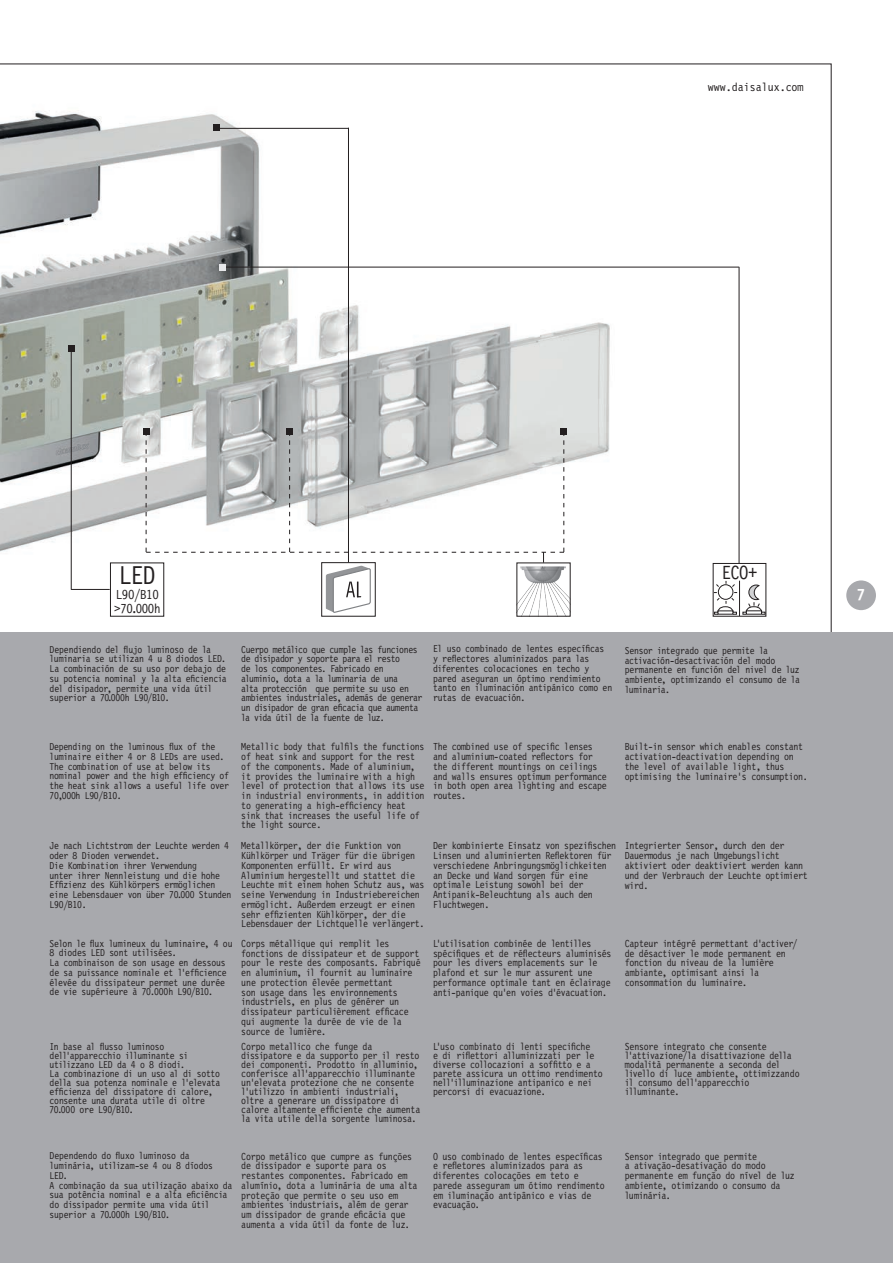
<style>
.page{position:relative;width:893px;height:1263px;background:#fff}
.page>*{position:absolute;margin:0;border:0;box-sizing:border-box;transform-origin:0 0}
.t1{font:26.55px "Letter Gothic 12 Pitch BT";color:#231f20;scale:.95 1}
.t2{font:19.65px "Letter Gothic 12 Pitch BT";color:#231f20;scale:.95 1}
.CENTRAL_TEV_ACCESORI{font:16.5px "Letter Gothic 12 Pitch Bold BT";color:#fff}
.t3{font:13.5px "Letter Gothic 12 Pitch BT";letter-spacing:-.03em;color:#231f20;scale:.96 1}
.definitivo__rotulos{font:12px "Letter Gothic 12 Pitch BT";color:#231f20}
.t4{font:10.5px/9.8px "Letter Gothic 12 Pitch BT";letter-spacing:-.03em;color:#231f20;scale:.95 1}
.t5{font:10.35px/9.8px "Letter Gothic 12 Pitch BT";letter-spacing:-.03em;color:#231f20;scale:.95 1}
</style>
<div class="page">
<svg style="left:0;top:64px;width:831px;height:568px"></svg>
<div style="left:0;top:632px;width:893px;height:631px;background:#a8a9ad"></div>
<div style="left:846px;top:580px;width:30px;height:30px;background:#a8a9ad;border-radius:50%"></div>
<img style="left:0;top:70px;width:633px;height:503px">
<hr style="left:71px;top:352px;width:1px;height:238px;background:#231f20">
<div style="left:213px;top:125px;width:7px;height:6px;background:#231f20"></div>
<hr style="left:71px;top:589px;width:39px;height:1px;background:#231f20">
<hr style="left:739px;top:267px;width:1px;height:296px;background:#231f20">
<hr style="left:225px;top:267px;width:514px;height:1px;background:#231f20">
<svg style="left:715px;top:581px;width:22px;height:32px"></svg>
<div style="left:743px;top:612px;width:22px;height:2px;border:1px solid #231f20"></div>
<svg style="left:746px;top:584px;width:16px;height:29px"></svg>
<hr style="left:739px;top:581px;width:1px;height:35px;background:#231f20">
<div style="left:713px;top:563px;width:53px;height:53px;border:1px solid #231f20"></div>
<img style="left:519px;top:565px;width:49px;height:49px">
<hr style="left:348px;top:128px;width:1px;height:434px;background:#231f20">
<svg style="left:143px;top:429px;width:424px;height:184px"></svg>
<hr style="left:219px;top:128px;width:130px;height:1px;background:#231f20">
<div style="left:68px;top:345px;width:6px;height:7px;background:#231f20"></div>
<div style="left:110px;top:563px;width:54px;height:53px;background:#fff"></div>
<div style="left:110px;top:563px;width:54px;height:53px;border:1px solid #231f20"></div>
<svg style="left:220px;top:264px;width:6px;height:6px"></svg>
<p class="definitivo__rotulos" style="left:708px;top:80px;width:97px">www.daisalux.com</p>
<p class="t1" style="left:119px;top:560px;width:40px">LED</p>
<p class="t3" style="left:116px;top:587px;width:46px">L90/B10</p>
<p class="t3" style="left:114px;top:601px;width:50px">&gt;70.000h</p>
<p class="t2" style="left:722px;top:561px;width:39px">ECO+</p>
<p class="t5" style="left:50px;top:644px;width:187px">Dependiendo del flujo luminoso de la luminaria se utilizan 4 u 8 diodos LED.</p>
<p class="t5" style="left:50px;top:664px;width:188px">La combinación de su uso por debajo de su potencia nominal y la alta eficiencia del disipador, permite una vida útil superior a 70.000h L90/B10.</p>
<p class="t5" style="left:50px;top:742px;width:186px">Depending on the luminous flux of the luminaire either 4 or 8 LEDs are used.</p>
<p class="t5" style="left:50px;top:762px;width:190px">The combination of use at below its nominal power and the high efficiency of the heat sink allows a useful life over<br>70,000h L90/B10.</p>
<p class="t5" style="left:50px;top:841px;width:190px">Je nach Lichtstrom der Leuchte werden 4 oder 8 Dioden verwendet.</p>
<p class="t5" style="left:50px;top:861px;width:193px">Die Kombination ihrer Verwendung<br>unter ihrer Nennleistung und die hohe<br>Effizienz des Kühlkörpers ermöglichen eine Lebensdauer von über 70.000 Stunden<br>L90/B10.</p>
<p class="t5" style="left:50px;top:939px;width:194px">Selon le flux lumineux du luminaire, 4 ou<br>8 diodes LED sont utilisées.</p>
<p class="t5" style="left:50px;top:958px;width:188px">La combinaison de son usage en dessous de sa puissance nominale et l’efficience élevée du dissipateur permet une durée de vie supérieure à 70.000h L90/B10.</p>
<p class="t5" style="left:50px;top:1042px;width:148px;line-height:9px">In base al flusso luminoso dell’apparecchio illuminante si utilizzano LED da 4 o 8 diodi.</p>
<p class="t5" style="left:50px;top:1069px;width:181px;line-height:9px">La combinazione di un uso al di sotto della sua potenza nominale e l’elevata efficienza del dissipatore di calore, consente una durata utile di oltre 70.000 ore L90/B10.</p>
<p class="t5" style="left:241px;top:644px;width:192px">Cuerpo metálico que cumple las funciones de disipador y soporte para el resto<br>de los componentes. Fabricado en aluminio, dota a la luminaria de una<br>alta protección que permite su uso en ambientes industriales, además de generar un disipador de gran eficacia que aumenta la vida útil de la fuente de luz.</p>
<p class="t5" style="left:433px;top:644px;width:190px">El uso combinado de lentes específicas<br>y reflectores aluminizados para las diferentes colocaciones en techo y pared aseguran un óptimo rendimiento tanto en iluminación antipánico como en rutas de evacuación.</p>
<p class="t5" style="left:625px;top:646px;width:186px">Sensor integrado que permite la activación-desactivación del modo permanente en función del nivel de luz ambiente, optimizando el consumo de la luminaria.</p>
<p class="t4" style="left:241px;top:742px;width:194px">Metallic body that fulfils the functions of heat sink and support for the rest of the components. Made of aluminium, it provides the luminaire with a high level of protection that allows its use in industrial environments, in addition to generating a high-efficiency heat sink that increases the useful life of the light source.</p>
<p class="t4" style="left:433px;top:742px;width:184px">The combined use of specific lenses and aluminium-coated reflectors for the different mountings on ceilings and walls ensures optimum performance in both open area lighting and escape routes.</p>
<p class="t4" style="left:625px;top:742px;width:194px">Built-in sensor which enables constant activation-deactivation depending on the level of available light, thus optimising the luminaire’s consumption.</p>
<p class="t4" style="left:241px;top:841px;width:194px">Metallkörper, der die Funktion von Kühlkörper und Träger für die übrigen Komponenten erfüllt. Er wird aus Aluminium hergestellt und stattet die Leuchte mit einem hohen Schutz aus, was seine Verwendung in Industriebereichen ermöglicht. Außerdem erzeugt er einen sehr effizienten Kühlkörper, der die Lebensdauer der Lichtquelle verlängert.</p>
<p class="t4" style="left:433px;top:841px;width:194px">Der kombinierte Einsatz von spezifischen Linsen und aluminierten Reflektoren für verschiedene Anbringungsmöglichkeiten an Decke und Wand sorgen für eine optimale Leistung sowohl bei der Antipanik-Beleuchtung als auch den Fluchtwegen.</p>
<p class="t4" style="left:625px;top:841px;width:194px">Integrierter Sensor, durch den der<br>Dauermodus je nach Umgebungslicht aktiviert oder deaktiviert werden kann und der Verbrauch der Leuchte optimiert wird.</p>
<p class="t4" style="left:241px;top:939px;width:190px">Corps métallique qui remplit les fonctions de dissipateur et de support pour le reste des composants. Fabriqué en aluminium, il fournit au luminaire une protection élevée permettant<br>son usage dans les environnements industriels, en plus de générer un dissipateur particulièrement efficace qui augmente la durée de vie de la source de lumière.</p>
<p class="t4" style="left:433px;top:939px;width:189px">L’utilisation combinée de lentilles spécifiques et de réflecteurs aluminisés pour les divers emplacements sur le plafond et sur le mur assurent une performance optimale tant en éclairage anti-panique qu’en voies d’évacuation.</p>
<p class="t4" style="left:625px;top:939px;width:183px">Capteur intégré permettant d’activer/ de désactiver le mode permanent en fonction du niveau de la lumière ambiante, optimisant ainsi la consommation du luminaire.</p>
<p class="t4" style="left:241px;top:1042px;width:190px;line-height:9px">Corpo metallico che funge da dissipatore e da supporto per il resto dei componenti. Prodotto in alluminio, conferisce all’apparecchio illuminante un’elevata protezione che ne consente l’utilizzo in ambienti industriali, oltre a generare un dissipatore di calore altamente efficiente che aumenta la vita utile della sorgente luminosa.</p>
<p class="t4" style="left:433px;top:1042px;width:180px;line-height:9px">L’uso combinato di lenti specifiche<br>e di riflettori alluminizzati per le diverse collocazioni a soffitto e a parete assicura un ottimo rendimento nell’illuminazione antipanico e nei percorsi di evacuazione.</p>
<p class="t4" style="left:625px;top:1042px;width:186px;line-height:9px">Sensore integrato che consente l’attivazione/la disattivazione della modalità permanente a seconda del livello di luce ambiente, ottimizzando il consumo dell’apparecchio illuminante.</p>
<p class="t5" style="left:50px;top:1151px;width:174px">Dependendo do fluxo luminoso da luminária, utilizam-se 4 ou 8 díodos<br>LED.</p>
<p class="t5" style="left:50px;top:1180px;width:194px">A combinação da sua utilização abaixo da sua potência nominal e a alta eficiência do dissipador permite uma vida útil superior a 70.000h L90/B10.</p>
<p class="t4" style="left:241px;top:1151px;width:187px">Corpo metálico que cumpre as funções de dissipador e suporte para os restantes componentes. Fabricado em alumínio, dota a luminária de uma alta proteção que permite o seu uso em ambientes industriais, além de gerar um dissipador de grande eficácia que aumenta a vida útil da fonte de luz.</p>
<p class="t4" style="left:433px;top:1151px;width:182px">O uso combinado de lentes específicas e refletores aluminizados para as diferentes colocações em teto e parede asseguram um ótimo rendimento em iluminação antipânico e vias de evacuação.</p>
<p class="t4" style="left:625px;top:1151px;width:181px">Sensor integrado que permite<br>a ativação-desativação do modo permanente em função do nível de luz ambiente, otimizando o consumo da luminária.</p>
<p class="CENTRAL_TEV_ACCESORI" style="left:857px;top:585px;width:10px">7</p>
</div>
